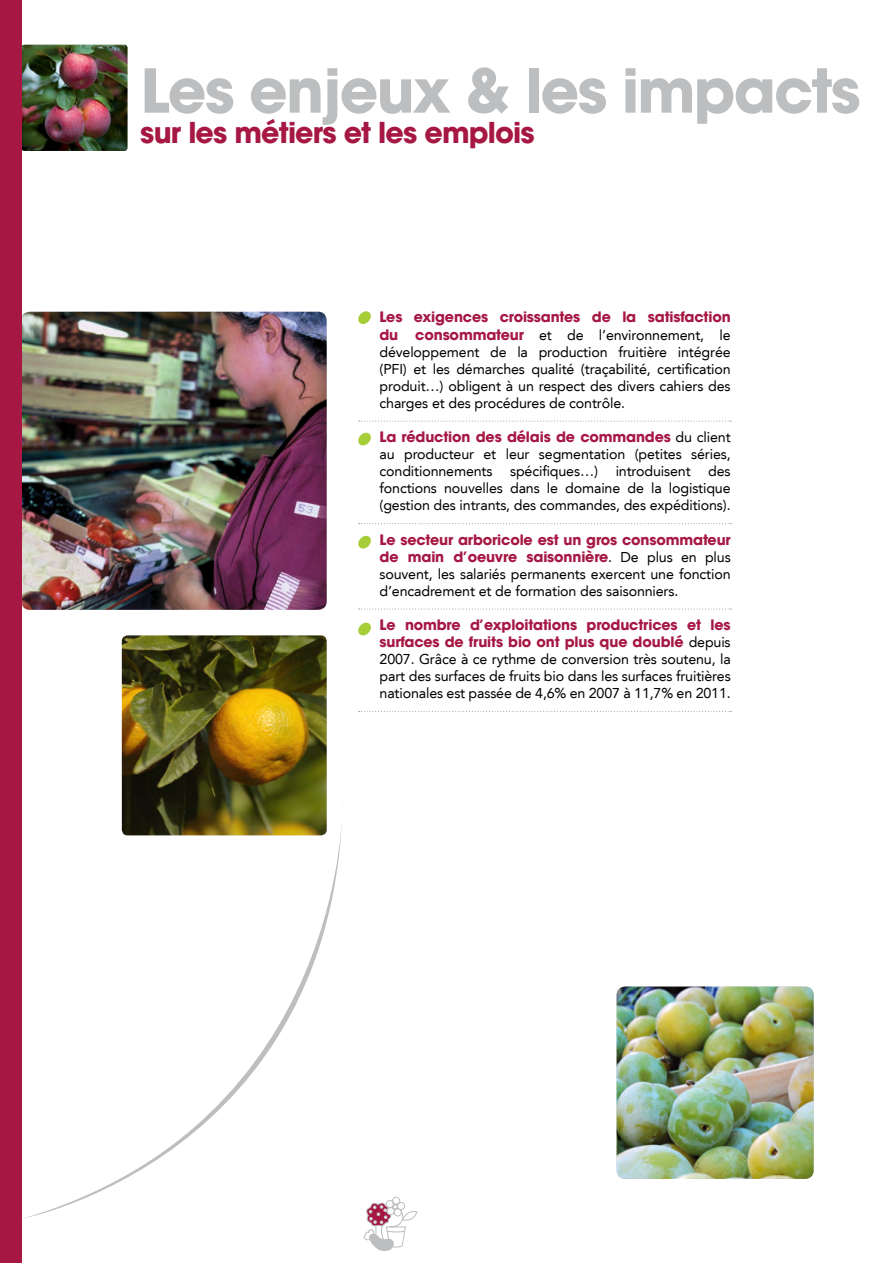
<style>
.page{position:relative;width:893px;height:1263px;background:#fff}
.page>*{position:absolute;margin:0;border:0;box-sizing:border-box;transform-origin:0 0}
.t1{font:700 60px "ITC Avant Garde Std";letter-spacing:-.03em;color:#bcbec0}
.t2{font:700 28.5px "ITC Avant Garde Std";letter-spacing:-.03em;color:#a61744}
.t3{font:14.25px/17.1px "Avenir LT";letter-spacing:-.01em;color:#000;text-align:justify}
.t4{font:700 14.25px/17.1px "ITC Avant Garde Std";letter-spacing:-.01em;color:#a61744}
.s1{font-family:"ITC Avant Garde Std";font-weight:700;color:#a61744}
.s2{font-family:"Avenir LT";font-weight:400;color:#000}
</style>
<div class="page">
<svg style="left:21px;top:799px;width:321px;height:420px"></svg>
<svg style="left:359px;top:421px;width:372px;height:1px"></svg>
<svg style="left:359px;top:523px;width:372px;height:1px"></svg>
<svg style="left:359px;top:609px;width:372px;height:1px"></svg>
<svg style="left:359px;top:711px;width:372px;height:1px"></svg>
<img style="left:21px;top:312px;width:306px;height:298px">
<img style="left:617px;top:986px;width:197px;height:193px">
<img style="left:21px;top:45px;width:107px;height:106px">
<svg style="left:358px;top:311px;width:13px;height:13px"></svg>
<svg style="left:358px;top:432px;width:13px;height:14px"></svg>
<svg style="left:358px;top:535px;width:13px;height:14px"></svg>
<svg style="left:358px;top:622px;width:13px;height:14px"></svg>
<svg style="left:363px;top:1196px;width:55px;height:55px"></svg>
<div style="left:0;top:0;width:21px;height:1263px;background:#a61744"></div>
<img style="left:122px;top:635px;width:205px;height:200px">
<h1 class="t1" style="left:140px;top:52px;width:722px">Les enjeux &amp; les impacts</h1>
<h2 class="t2" style="left:140px;top:114px;width:396px">sur les métiers et les emplois</h2>
<p class="t4" style="left:379px;top:308px;width:353px">Les exigences croissantes de la satisfaction</p>
<p class="t3" style="left:379px;top:326px;width:353px"><span class="s1">du consommateur</span> et de l’environnement, le développement de la production fruitière intégrée (PFI) et les démarches qualité (traçabilité, certification produit…) obligent à un respect des divers cahiers des charges et des procédures de contrôle.</p>
<p class="t4" style="left:380px;top:428px;width:353px">La réduction des délais de commandes <span class="s2">du client</span></p>
<p class="t3" style="left:380px;top:446px;width:353px">au producteur et leur segmentation (petites séries, conditionnements spécifiques…) introduisent des fonctions nouvelles dans le domaine de la logistique (gestion des intrants, des commandes, des expéditions).</p>
<p class="t4" style="left:380px;top:531px;width:353px">Le secteur arboricole est un gros consommateur de main d’oeuvre saisonnière<span class="s2">. De plus en plus</span></p>
<p class="t3" style="left:380px;top:565px;width:353px">souvent, les salariés permanents exercent une fonction d’encadrement et de formation des saisonniers.</p>
<p class="t4" style="left:380px;top:616px;width:353px">Le nombre d’exploitations productrices et les surfaces de fruits bio ont plus que doublé <span class="s2">depuis</span></p>
<p class="t3" style="left:380px;top:651px;width:353px">2007. Grâce à ce rythme de conversion très soutenu, la part des surfaces de fruits bio dans les surfaces fruitières nationales est passée de 4,6% en 2007 à 11,7% en 2011.</p>
</div>
